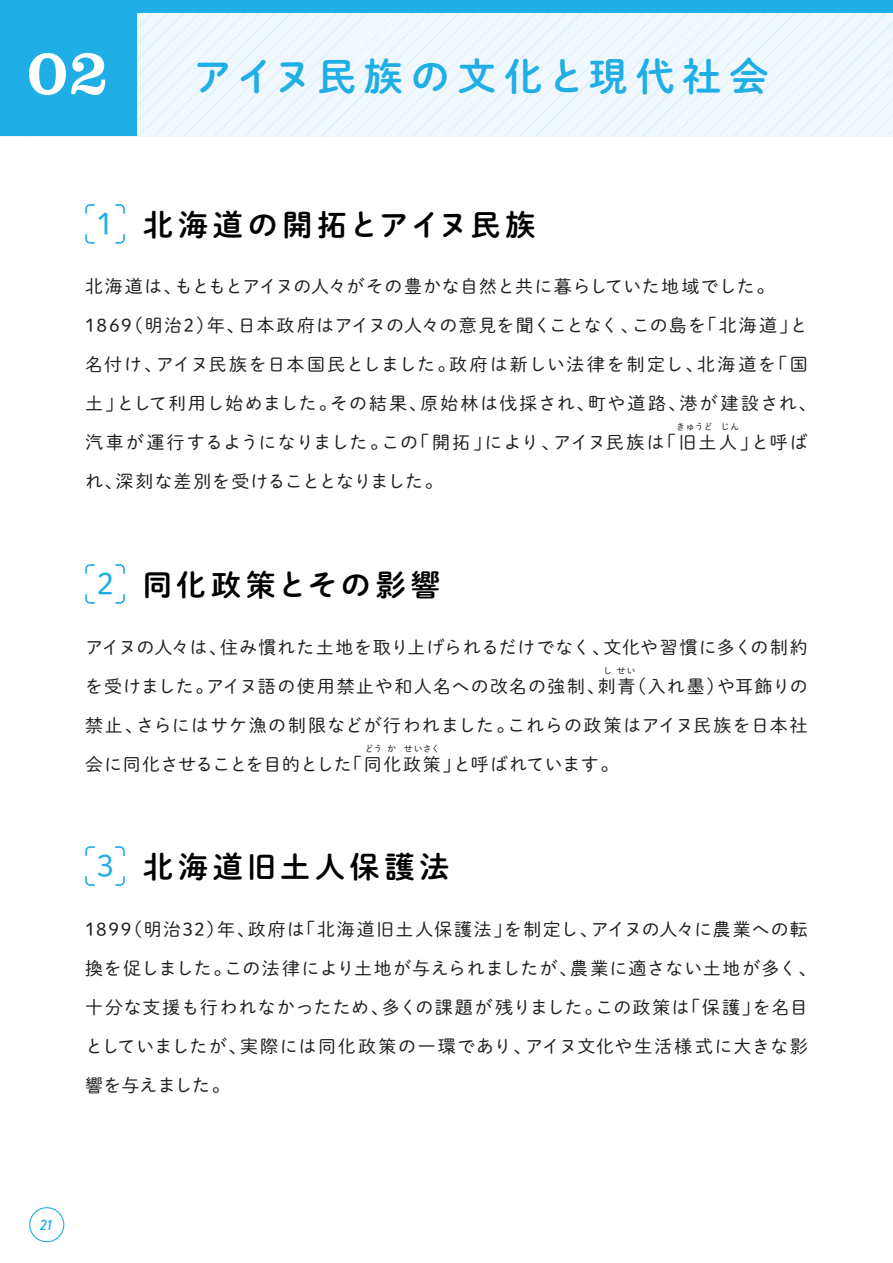
<style>
.page{position:relative;width:893px;height:1263px;background:#fff}
.page>*{position:absolute;margin:0;border:0;box-sizing:border-box;transform-origin:0 0}
.t1{font:66px "Clarendon URW";color:#fff}
.t2{font:39px "DNP Shuei M Go Std B";letter-spacing:.2em;color:#20aee6}
.t3{font:30px "DNP Shuei M Go Std B";letter-spacing:.16em;color:#000}
.t4{font:18px/39px "DNP Shuei M Go Std L";letter-spacing:.045em;color:#1f1e1d}
.t5{font:italic 500 15px "Brandon Grotesque";color:#20aee6}
.t6{font:9px "DNP Shuei M Go Std L";letter-spacing:.04em;color:#1f1e1d}
.s1{font-family:"DNP Shuei M Go Std L";color:#20aee6}
</style>
<div class="page">
<div style="left:29px;top:1207px;width:35px;height:35px;border:1px solid #20aee6;border-radius:50%"></div>
<img style="left:136px;top:13px;width:757px;height:123px">
<div style="left:0;top:0;width:893px;height:13px;background:#20aee6"></div>
<div style="left:0;top:13px;width:136px;height:123px;background:#20aee6"></div>
<svg style="left:115px;top:846px;width:10px;height:10px"></svg>
<svg style="left:85px;top:846px;width:10px;height:10px"></svg>
<svg style="left:115px;top:876px;width:10px;height:10px"></svg>
<svg style="left:85px;top:876px;width:10px;height:10px"></svg>
<svg style="left:115px;top:204px;width:10px;height:10px"></svg>
<svg style="left:85px;top:204px;width:10px;height:10px"></svg>
<svg style="left:115px;top:234px;width:10px;height:10px"></svg>
<svg style="left:85px;top:234px;width:10px;height:10px"></svg>
<svg style="left:115px;top:564px;width:10px;height:10px"></svg>
<svg style="left:85px;top:564px;width:10px;height:10px"></svg>
<svg style="left:115px;top:594px;width:10px;height:10px"></svg>
<svg style="left:85px;top:594px;width:10px;height:10px"></svg>
<h1 class="t1" style="left:27px;top:23px;width:83px">02</h1>
<h2 class="t2" style="left:193px;top:48px;width:577px">アイヌ民族の文化と現代社会</h2>
<h3 class="t3" style="left:96px;top:202px;width:440px"><span class="s1">1</span> 北海道の開拓とアイヌ民族</h3>
<p class="t4" style="left:85px;top:267px;width:733px">北海道は、もともとアイヌの人々がその豊かな自然と共に暮らしていた地域でした。1869（明治2）年、日本政府はアイヌの人々の意見を聞くことなく、この島を「北海道」と名付け、アイヌ民族を日本国民としました。政府は新しい法律を制定し、北海道を「国土」として利用し始めました。その結果、原始林は伐採され、町や道路、港が建設され、汽車が運行するようになりました。この「開拓」により、アイヌ民族は「旧土人」と呼ばれ、深刻な差別を受けることとなりました。</p>
<p class="t6" style="left:676px;top:420px;width:64px">きゅうど じん</p>
<h3 class="t3" style="left:96px;top:562px;width:345px"><span class="s1">2</span> 同化政策とその影響</h3>
<p class="t4" style="left:85px;top:627px;width:724px;text-align:justify">アイヌの人々は、住み慣れた土地を取り上げられるだけでなく、文化や習慣に多くの制約を受けました。アイヌ語の使用禁止や和人名への改名の強制、刺青（入れ墨）や耳飾りの禁止、さらにはサケ漁の制限などが行われました。これらの政策はアイヌ民族を日本社会に同化させることを目的とした「同化政策」と呼ばれています。</p>
<p class="t6" style="left:603px;top:664px;width:34px">しせい</p>
<p class="t6" style="left:365px;top:742px;width:77px">どう か せいさく</p>
<h3 class="t3" style="left:96px;top:844px;width:354px"><span class="s1">3</span> 北海道旧土人保護法</h3>
<p class="t4" style="left:85px;top:909px;width:733px">1899（明治32）年、政府は「北海道旧土人保護法」を制定し、アイヌの人々に農業への転換を促しました。この法律により土地が与えられましたが、農業に適さない土地が多く、十分な支援も行われなかったため、多くの課題が残りました。この政策は「保護」を名目としていましたが、実際には同化政策の一環であり、アイヌ文化や生活様式に大きな影響を与えました。</p>
<p class="t5" style="left:40px;top:1214px;width:14px">21</p>
</div>
